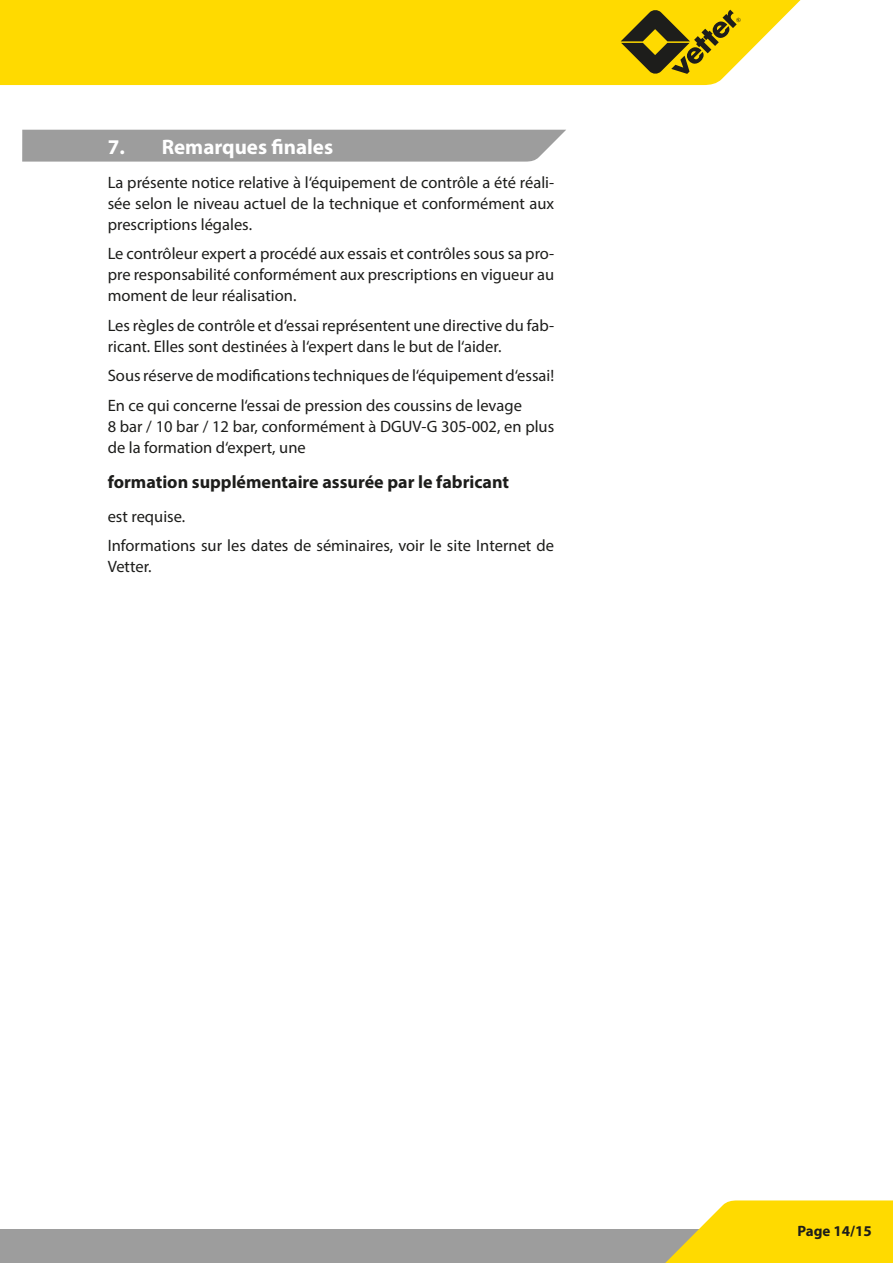
<style>
.page{position:relative;width:893px;height:1263px;background:#fff}
.page>*{position:absolute;margin:0;border:0;box-sizing:border-box;transform-origin:0 0}
.t1{font:700 21px "Myriad Pro";color:#fff}
.t2{font:700 18px "Myriad Pro";color:#1d1d1b}
.t3{font:16.5px/21px "Myriad Pro";color:#1d1d1b}
.t4{font:700 15px "Myriad Pro";color:#1d1d1b}
</style>
<div class="page">
<div style="left:0;top:1229px;width:893px;height:34px;background:#9d9d9d"></div>
<div style="left:0;top:0;width:801px;height:85px;background:#ffda00"></div>
<svg style="left:665px;top:1200px;width:228px;height:63px;background:#fadb21"></svg>
<svg style="left:621px;top:10px;width:120px;height:64px;background:#aa930d"></svg>
<div style="left:22px;top:130px;width:544px;height:32px;background:#9d9d9d"></div>
<p class="t1" style="left:108px;top:133px;width:227px">7. Remarques finales</p>
<p class="t3" style="left:108px;top:171px;width:448px;text-align:justify">La présente notice relative à l‘équipement de contrôle a été réali&shy;sée selon le niveau actuel de la technique et conformément aux prescriptions légales.</p>
<p class="t3" style="left:108px;top:243px;width:448px;text-align:justify">Le contrôleur expert a procédé aux essais et contrôles sous sa pro&shy;pre responsabilité conformément aux prescriptions en vigueur au moment de leur réalisation.</p>
<p class="t3" style="left:108px;top:314px;width:448px">Les règles de contrôle et d‘essai représentent une directive du fab&shy;ricant. Elles sont destinées à l‘expert dans le but de l‘aider.</p>
<p class="t3" style="left:108px;top:361px;width:448px;line-height:29.5px">Sous réserve de modifications techniques de l‘équipement d‘essai!<br>En ce qui concerne l‘essai de pression des coussins de levage</p>
<p class="t3" style="left:108px;top:415px;width:448px">8 bar / 10 bar / 12 bar, conformément à DGUV-G 305-002, en plus de la formation d‘expert, une</p>
<p class="t2" style="left:108px;top:470px;width:403px">formation supplémentaire assurée par le fabricant</p>
<p class="t3" style="left:108px;top:501px;width:448px;line-height:29.5px">est requise.<br>Informations sur les dates de séminaires, voir le site Internet de</p>
<p class="t3" style="left:108px;top:556px;width:45px">Vetter.</p>
<p class="t4" style="left:797px;top:1221px;width:76px">Page 14/15</p>
</div>
